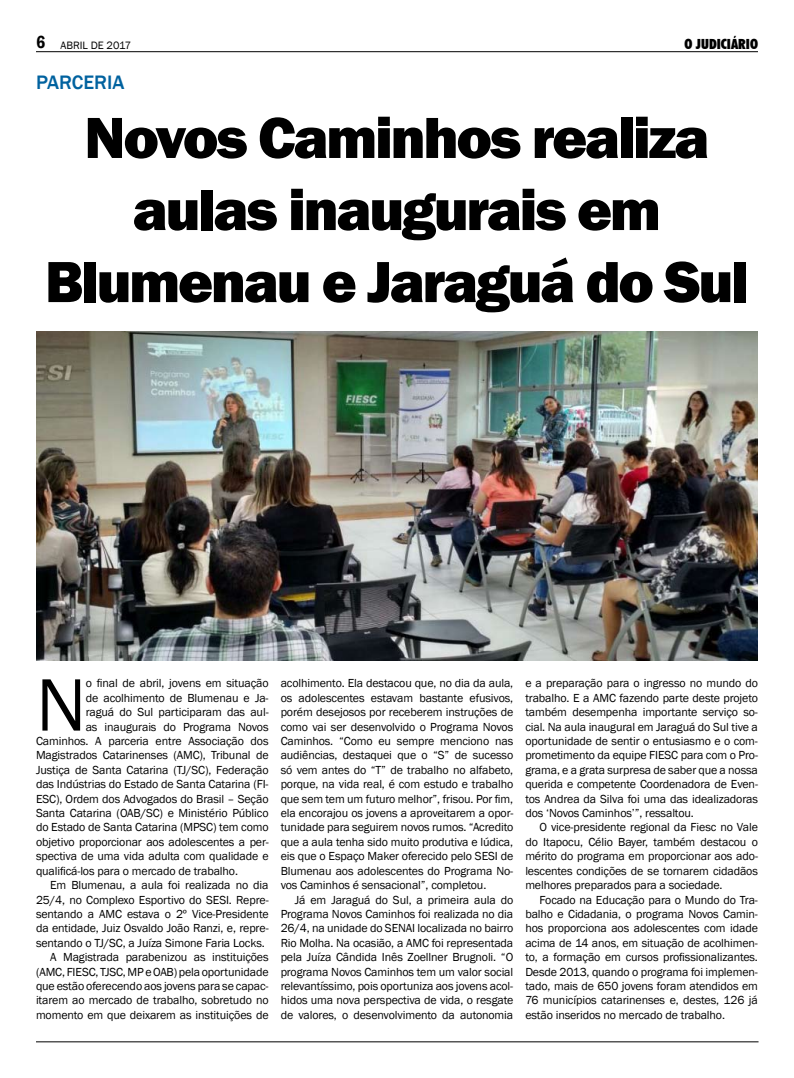
<style>
.page{position:relative;width:794px;height:1078px;background:#fff}
.page>*{position:absolute;margin:0;border:0;box-sizing:border-box;transform-origin:0 0}
.t1{font:76.8px "Franklin Gothic";color:#000}
.t2{font:800 60px/72px "Franklin Gothic";letter-spacing:-.04em;color:#000;text-align:center}
.t3{font:500 20px "Franklin Gothic";color:#00629f}
.t4{font:900 condensed 14px "Futura BT";color:#000}
.t5{font:12px/14.4px "Franklin Gothic";letter-spacing:-.01em;color:#000;text-align:justify}
.t6{font:11px "Franklin Gothic";color:#000}
.s1{font-weight:600;font-stretch:condensed;font-size:18px}
</style>
<div class="page">
<hr style="left:36px;top:51px;width:722px;height:1px;background:#000">
<hr style="left:36px;top:1041px;width:722px;height:1px;background:#000">
<img style="left:36px;top:331px;width:722px;height:329px">
<p class="t6" style="left:36px;top:38px;width:97px"><span class="s1">6</span> ABRIL DE 2017</p>
<p class="t4" style="left:684px;top:36px;width:75px">O JUDICIÁRIO</p>
<h3 class="t3" style="left:36px;top:70px;width:90px">PARCERIA</h3>
<h2 class="t2" style="left:45px;top:102px;width:705px">Novos Caminhos realiza aulas inaugurais em<br>Blumenau e Jaraguá do Sul</h2>
<h1 class="t1" style="left:36px;top:657px;width:52px">N</h1>
<p class="t5" style="left:86px;top:676px;width:184px">o final de abril, jovens em situação</p>
<p class="t5" style="left:86px;top:690px;width:184px">de acolhimento de Blumenau e Ja-</p>
<p class="t5" style="left:86px;top:705px;width:184px">raguá do Sul participaram das aul-</p>
<p class="t5" style="left:86px;top:719px;width:184px">as inaugurais do Programa Novos</p>
<p class="t5" style="left:36px;top:734px;width:234px">Caminhos. A parceria entre Associação dos</p>
<p class="t5" style="left:36px;top:748px;width:234px">Magistrados Catarinenses (AMC), Tribunal de</p>
<p class="t5" style="left:36px;top:762px;width:234px">Justiça de Santa Catarina (TJ/SC), Federação</p>
<p class="t5" style="left:36px;top:777px;width:234px">das Indústrias do Estado de Santa Catarina (FI-</p>
<p class="t5" style="left:36px;top:791px;width:234px">ESC), Ordem dos Advogados do Brasil – Seção</p>
<p class="t5" style="left:36px;top:806px;width:234px">Santa Catarina (OAB/SC) e Ministério Público</p>
<p class="t5" style="left:36px;top:820px;width:234px">do Estado de Santa Catarina (MPSC) tem como</p>
<p class="t5" style="left:36px;top:834px;width:234px">objetivo proporcionar aos adolescentes a per-</p>
<p class="t5" style="left:36px;top:849px;width:234px">spectiva de uma vida adulta com qualidade e</p>
<p class="t5" style="left:36px;top:863px;width:203px">qualificá-los para o mercado de trabalho.</p>
<p class="t5" style="left:50px;top:878px;width:220px">Em Blumenau, a aula foi realizada no dia</p>
<p class="t5" style="left:36px;top:892px;width:234px">25/4, no Complexo Esportivo do SESI. Repre-</p>
<p class="t5" style="left:36px;top:906px;width:234px">sentando a AMC estava o 2º Vice-Presidente</p>
<p class="t5" style="left:36px;top:921px;width:234px">da entidade, Juiz Osvaldo João Ranzi, e, repre-</p>
<p class="t5" style="left:36px;top:935px;width:230px">sentando o TJ/SC, a Juíza Simone Faria Locks.</p>
<p class="t5" style="left:50px;top:950px;width:220px">A Magistrada parabenizou as instituições</p>
<p class="t5" style="left:36px;top:964px;width:234px">(AMC, FIESC, TJSC, MP e OAB) pela oportunidade</p>
<p class="t5" style="left:36px;top:978px;width:234px">que estão oferecendo aos jovens para se capac-</p>
<p class="t5" style="left:36px;top:993px;width:234px">itarem ao mercado de trabalho, sobretudo no</p>
<p class="t5" style="left:36px;top:1007px;width:234px">momento em que deixarem as instituições de</p>
<p class="t5" style="left:281px;top:676px;width:234px">acolhimento. Ela destacou que, no dia da aula, os adolescentes estavam bastante efusivos, porém desejosos por receberem instruções de como vai ser desenvolvido o Programa Novos Caminhos. “Como eu sempre menciono nas audiências, destaquei que o “S” de sucesso só vem antes do “T” de trabalho no alfabeto, porque, na vida real, é com estudo e trabalho que sem tem um futuro melhor”, frisou. Por fim, ela encorajou os jovens a aproveitarem a opor&shy;tunidade para seguirem novos rumos. “Acredito que a aula tenha sido muito produtiva e lúdica, eis que o Espaço Maker oferecido pelo SESI de Blumenau aos adolescentes do Programa No&shy;vos Caminhos é sensacional”, completou.</p>
<p class="t5" style="left:281px;top:892px;width:234px;text-indent:14px">Já em Jaraguá do Sul, a primeira aula do Programa Novos Caminhos foi realizada no dia 26/4, na unidade do SENAI localizada no bairro Rio Molha. Na ocasião, a AMC foi representada pela Juíza Cândida Inês Zoellner Brugnoli. “O programa Novos Caminhos tem um valor social relevantíssimo, pois oportuniza aos jovens acol&shy;hidos uma nova perspectiva de vida, o resgate de valores, o desenvolvimento da autonomia</p>
<p class="t5" style="left:525px;top:676px;width:234px">e a preparação para o ingresso no mundo do trabalho. E a AMC fazendo parte deste projeto também desempenha importante serviço so&shy;cial. Na aula inaugural em Jaraguá do Sul tive a oportunidade de sentir o entusiasmo e o com&shy;prometimento da equipe FIESC para com o Pro&shy;grama, e a grata surpresa de saber que a nossa querida e competente Coordenadora de Even&shy;tos Andrea da Silva foi uma das idealizadoras dos ‘Novos Caminhos’”, ressaltou.</p>
<p class="t5" style="left:525px;top:820px;width:234px;text-indent:14px">O vice-presidente regional da Fiesc no Vale do Itapocu, Célio Bayer, também destacou o mérito do programa em proporcionar aos ado&shy;lescentes condições de se tornarem cidadãos melhores preparados para a sociedade.</p>
<p class="t5" style="left:525px;top:892px;width:234px;text-indent:14px">Focado na Educação para o Mundo do Tra&shy;balho e Cidadania, o programa Novos Camin&shy;hos proporciona aos adolescentes com idade acima de 14 anos, em situação de acolhimen&shy;to, a formação em cursos profissionalizantes.<br>Desde 2013, quando o programa foi implemen&shy;tado, mais de 650 jovens foram atendidos em 76 municípios catarinenses e, destes, 126 já estão inseridos no mercado de trabalho.</p>
</div>
